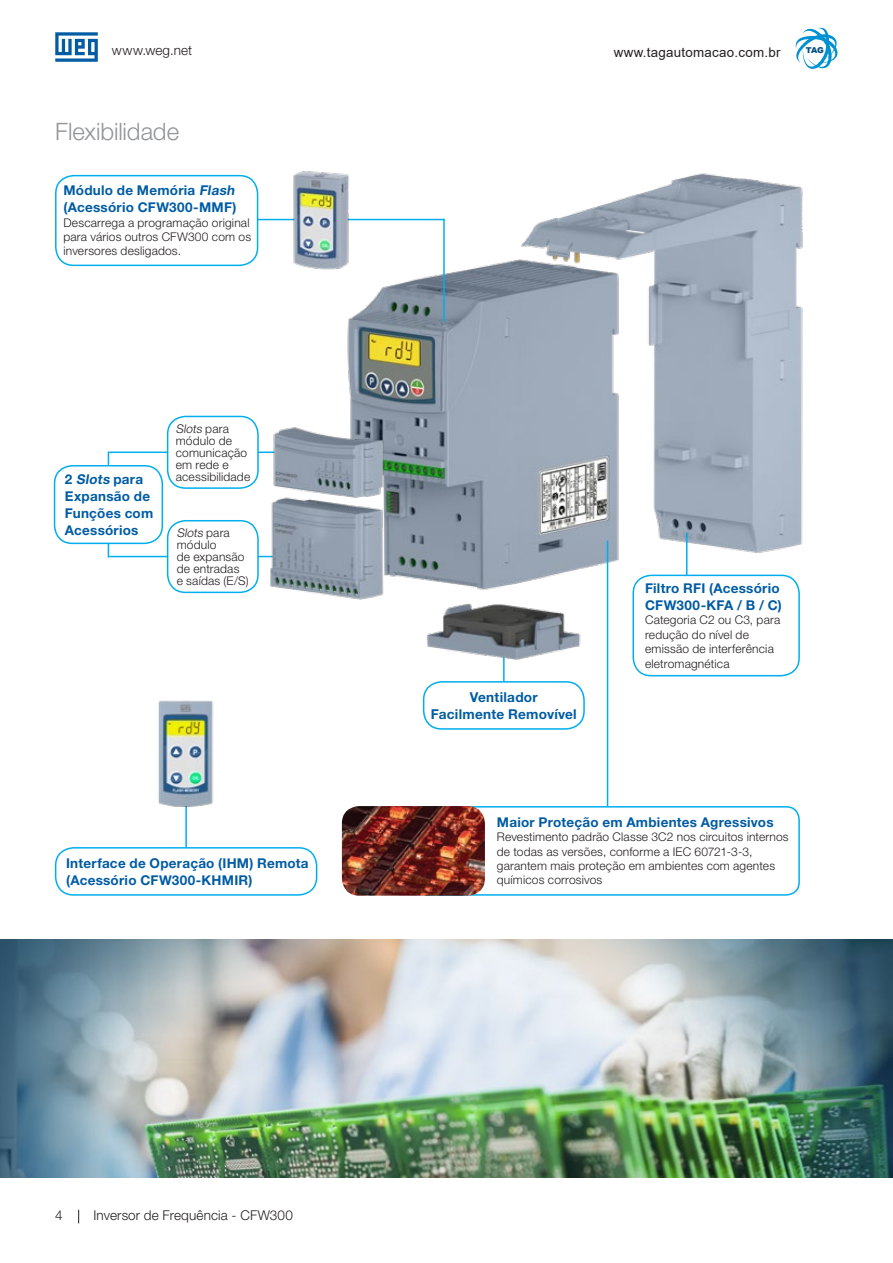
<style>
.page{position:relative;width:893px;height:1263px;background:#fff}
.page>*{position:absolute;margin:0;border:0;box-sizing:border-box;transform-origin:0 0}
.t1{font:300 24px "Helvetica Neue LT Pro";letter-spacing:-.005em;color:#939598}
.t2{font:700 13.65px/17.2px "Helvetica Neue LT Pro";letter-spacing:.015em;color:#015ca3;text-align:center}
.t3{font:700 13.5px/17px "Helvetica Neue LT Pro";letter-spacing:.015em;color:#015ca3}
.t4{font:300 13.5px "Helvetica Neue LT Pro";letter-spacing:.01em;color:#231f20}
.t5{font:13.35px "Arial";letter-spacing:.02em;color:#231f20}
.t6{font:300 12px/14.4px "Helvetica Neue LT Pro";letter-spacing:.015em;color:#231f20}
.t7{font:900 8.1px "Arial";color:#024f80}
.s1{font-style:italic}
</style>
<div class="page">
<svg style="left:55px;top:32px;width:43px;height:30px"></svg>
<svg style="left:78px;top:1210px;width:1px;height:13px"></svg>
<img style="left:347px;top:173px;width:456px;height:424px">
<hr style="left:185px;top:806px;width:2px;height:63px;background:#00aeef">
<hr style="left:108px;top:451px;width:1px;height:107px;background:#00aeef">
<hr style="left:109px;top:451px;width:168px;height:2px;background:#00aeef">
<div style="left:168px;top:416px;width:90px;height:72px;background:#fff;border-radius:18px"></div>
<div style="left:167px;top:416px;width:92px;height:73px;border:2px solid #00aeef;border-radius:18px"></div>
<div style="left:55px;top:466px;width:107px;height:77px;background:#fff;border-radius:18px"></div>
<div style="left:54px;top:465px;width:109px;height:79px;border:2px solid #00aeef;border-radius:18px"></div>
<hr style="left:109px;top:556px;width:168px;height:1px;background:#00aeef">
<div style="left:168px;top:521px;width:90px;height:71px;background:#fff;border-radius:18px"></div>
<div style="left:167px;top:520px;width:92px;height:73px;border:2px solid #00aeef;border-radius:18px"></div>
<div style="left:56px;top:848px;width:261px;height:47px;background:#fff;border-radius:18px"></div>
<div style="left:55px;top:847px;width:262px;height:49px;border:2px solid #00aeef;border-radius:18px"></div>
<hr style="left:607px;top:541px;width:1px;height:313px;background:#00aeef">
<hr style="left:686px;top:532px;width:1px;height:60px;background:#00aeef">
<hr style="left:443px;top:219px;width:2px;height:103px;background:#00aeef">
<hr style="left:75px;top:219px;width:370px;height:1px;background:#00aeef">
<div style="left:56px;top:176px;width:202px;height:89px;background:#fff;border-radius:18px"></div>
<div style="left:55px;top:175px;width:203px;height:91px;border:2px solid #00aeef;border-radius:18px"></div>
<div style="left:412px;top:807px;width:387px;height:88px;background:#fff;border-radius:13px"></div>
<div style="left:411px;top:806px;width:389px;height:90px;border:2px solid #00aeef;border-radius:13px"></div>
<img style="left:342px;top:806px;width:143px;height:90px">
<div style="left:633px;top:575px;width:166px;height:101px;background:#fff;border-radius:18px"></div>
<div style="left:632px;top:575px;width:168px;height:101px;border:2px solid #00aeef;border-radius:18px"></div>
<img style="left:0;top:940px;width:893px;height:238px">
<hr style="left:503px;top:649px;width:2px;height:62px;background:#00aeef">
<div style="left:424px;top:682px;width:160px;height:47px;background:#fff;border-radius:18px"></div>
<div style="left:423px;top:681px;width:162px;height:49px;border:2px solid #00aeef;border-radius:18px"></div>
<img style="left:417px;top:581px;width:168px;height:88px">
<img style="left:287px;top:171px;width:66px;height:101px">
<img style="left:267px;top:424px;width:119px;height:176px">
<img style="left:158px;top:700px;width:55px;height:111px">
<svg style="left:795px;top:27px;width:43px;height:42px"></svg>
<p class="t4" style="left:112px;top:42px;width:82px">www.weg.net</p>
<h1 class="t1" style="left:55px;top:117px;width:125px">Flexibilidade</h1>
<p class="t3" style="left:64px;top:182px;width:175px">Módulo de Memória <span class="s1">Flash </span>(Acessório CFW300-MMF)</p>
<p class="t6" style="left:64px;top:215px;width:189px">Descarrega a programação original para vários outros CFW300 com os inversores desligados.</p>
<p class="t6" style="left:176px;top:422px;width:73px;line-height:12px"><span class="s1">Slots</span> p a r a módulo de comunicação em rede e</p>
<p class="t3" style="left:65px;top:470px;width:80px">2 <span class="s1">Slots</span> para</p>
<p class="t6" style="left:176px;top:469px;width:76px">acessibilidade</p>
<p class="t3" style="left:65px;top:487px;width:90px">Expansão de<br>Funções com<br>Acessórios</p>
<p class="t6" style="left:177px;top:526px;width:73px;line-height:12px"><span class="s1">Slots</span> p a r a módulo<br>de expansão de entradas e saídas (E/S)</p>
<p class="t3" style="left:66px;top:854px;width:244px">Interface de Operação (IHM) Remota (Acessório CFW300-KHMIR)</p>
<p class="t5" style="left:614px;top:43px;width:168px">www.tagautomacao.com.br</p>
<p class="t7" style="left:806px;top:44px;width:20px">TAG</p>
<p class="t2" style="left:431px;top:688px;width:147px">Ventilador<br>Facilmente Removível</p>
<p class="t3" style="left:645px;top:579px;width:138px">Filtro RFI (Acessório<br>CFW300-KFA / B / C)</p>
<p class="t6" style="left:645px;top:613px;width:137px">Categoria C2 ou C3, para redução do nível de emissão de interferência eletromagnética</p>
<p class="t3" style="left:497px;top:813px;width:278px">Maior Proteção em Ambientes Agressivos</p>
<p class="t6" style="left:497px;top:829px;width:293px">Revestimento padrão Classe 3C2 nos circuitos internos de todas as versões, conforme a IEC 60721-3-3, garantem mais proteção em ambientes com agentes químicos corrosivos</p>
<p class="t4" style="left:55px;top:1207px;width:9px">4</p>
<p class="t4" style="left:94px;top:1207px;width:201px">Inversor de Frequência - CFW300</p>
</div>
